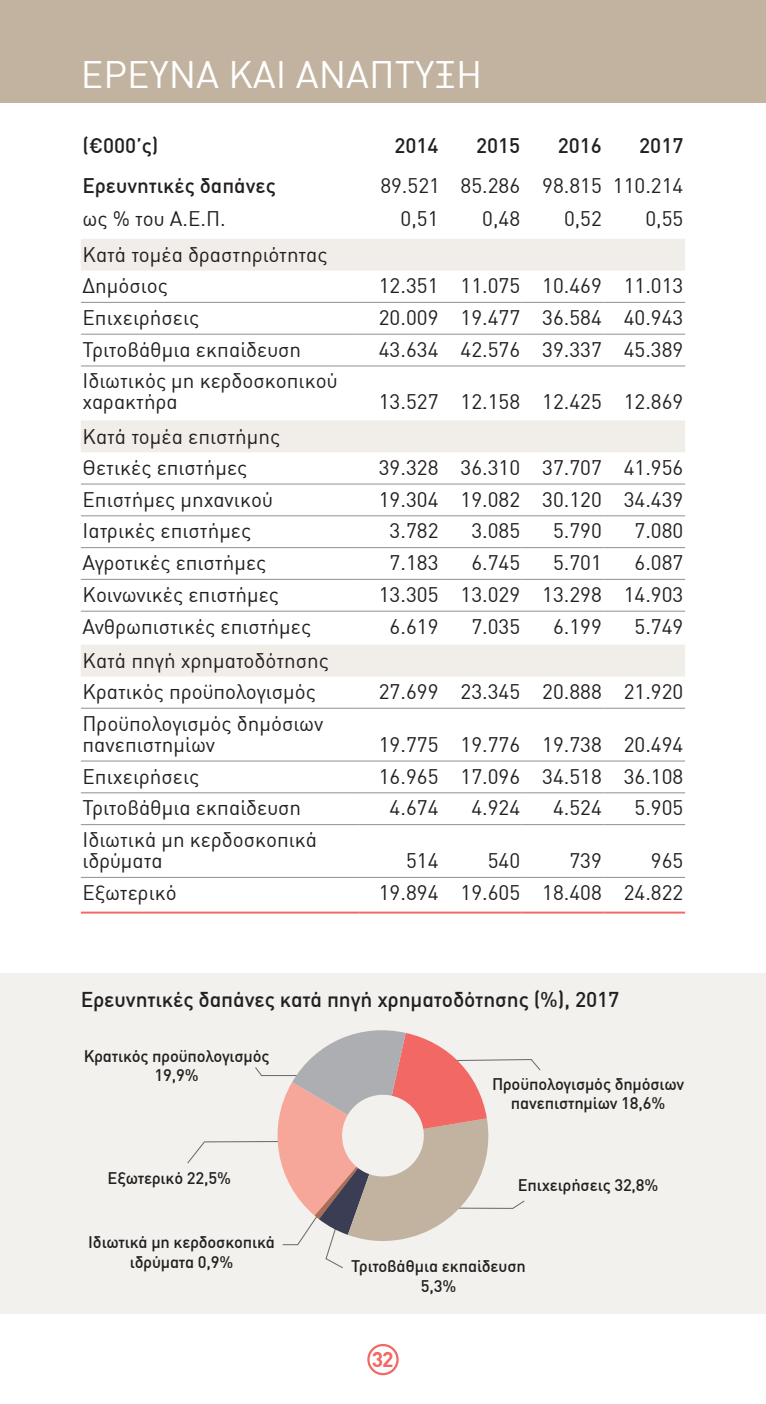
<style>
.page{position:relative;width:766px;height:1404px;background:#fff}
.page>*{position:absolute;margin:0;border:0;box-sizing:border-box;transform-origin:0 0}
.t1{font:37.5px "DIN Greek";color:#fff}
.t2{font:500 21px "DIN Greek";letter-spacing:-.005em;color:#231f20}
.t3{font:700 21px "DIN Greek";color:#f16865}
.t4{font:20.7px/30.9px "DIN Greek";color:#231f20}
.t5{font:500 20.7px "DIN Greek";color:#231f20}
.t6{font:500 16.5px/19.5px "DIN Greek";letter-spacing:-.01em;color:#231f20;text-align:center}
</style>
<div class="page">
<div style="left:367px;top:1343px;width:31px;height:31px;border:2px solid #f16865;border-radius:50%"></div>
<div style="left:0;top:0;width:765px;height:102px;background:#c2b3a0"></div>
<svg style="left:81px;top:239px;width:604px;height:437px"></svg>
<hr style="left:81px;top:302px;width:278px;height:1px;background:#939598">
<hr style="left:359px;top:302px;width:81px;height:1px;background:#939598">
<hr style="left:440px;top:302px;width:81px;height:1px;background:#939598">
<hr style="left:521px;top:302px;width:82px;height:1px;background:#939598">
<hr style="left:603px;top:302px;width:82px;height:1px;background:#939598">
<hr style="left:81px;top:333px;width:278px;height:2px;background:#939598">
<hr style="left:359px;top:333px;width:81px;height:2px;background:#939598">
<hr style="left:440px;top:333px;width:81px;height:2px;background:#939598">
<hr style="left:521px;top:333px;width:82px;height:2px;background:#939598">
<hr style="left:603px;top:333px;width:82px;height:2px;background:#939598">
<hr style="left:81px;top:365px;width:278px;height:1px;background:#939598">
<hr style="left:359px;top:365px;width:81px;height:1px;background:#939598">
<hr style="left:440px;top:365px;width:81px;height:1px;background:#939598">
<hr style="left:521px;top:365px;width:82px;height:1px;background:#939598">
<hr style="left:603px;top:365px;width:82px;height:1px;background:#939598">
<hr style="left:81px;top:483px;width:278px;height:1px;background:#939598">
<hr style="left:359px;top:483px;width:81px;height:1px;background:#939598">
<hr style="left:440px;top:483px;width:81px;height:1px;background:#939598">
<hr style="left:521px;top:483px;width:82px;height:1px;background:#939598">
<hr style="left:603px;top:483px;width:82px;height:1px;background:#939598">
<hr style="left:81px;top:515px;width:278px;height:1px;background:#939598">
<hr style="left:359px;top:515px;width:81px;height:1px;background:#939598">
<hr style="left:440px;top:515px;width:81px;height:1px;background:#939598">
<hr style="left:521px;top:515px;width:82px;height:1px;background:#939598">
<hr style="left:603px;top:515px;width:82px;height:1px;background:#939598">
<hr style="left:81px;top:547px;width:278px;height:1px;background:#939598">
<hr style="left:359px;top:547px;width:81px;height:1px;background:#939598">
<hr style="left:440px;top:547px;width:81px;height:1px;background:#939598">
<hr style="left:521px;top:547px;width:82px;height:1px;background:#939598">
<hr style="left:603px;top:547px;width:82px;height:1px;background:#939598">
<hr style="left:81px;top:579px;width:278px;height:1px;background:#939598">
<hr style="left:359px;top:579px;width:81px;height:1px;background:#939598">
<hr style="left:440px;top:579px;width:81px;height:1px;background:#939598">
<hr style="left:521px;top:579px;width:82px;height:1px;background:#939598">
<hr style="left:603px;top:579px;width:82px;height:1px;background:#939598">
<hr style="left:81px;top:610px;width:278px;height:1px;background:#939598">
<hr style="left:359px;top:610px;width:81px;height:1px;background:#939598">
<hr style="left:440px;top:610px;width:81px;height:1px;background:#939598">
<hr style="left:521px;top:610px;width:82px;height:1px;background:#939598">
<hr style="left:603px;top:610px;width:82px;height:1px;background:#939598">
<hr style="left:81px;top:707px;width:278px;height:1px;background:#939598">
<hr style="left:359px;top:707px;width:81px;height:1px;background:#939598">
<hr style="left:440px;top:707px;width:81px;height:1px;background:#939598">
<hr style="left:521px;top:707px;width:82px;height:1px;background:#939598">
<hr style="left:603px;top:707px;width:82px;height:1px;background:#939598">
<hr style="left:81px;top:760px;width:278px;height:1px;background:#939598">
<hr style="left:359px;top:760px;width:81px;height:1px;background:#939598">
<hr style="left:440px;top:760px;width:81px;height:1px;background:#939598">
<hr style="left:521px;top:760px;width:82px;height:1px;background:#939598">
<hr style="left:603px;top:760px;width:82px;height:1px;background:#939598">
<hr style="left:81px;top:792px;width:278px;height:1px;background:#939598">
<hr style="left:359px;top:792px;width:81px;height:1px;background:#939598">
<hr style="left:440px;top:792px;width:81px;height:1px;background:#939598">
<hr style="left:521px;top:792px;width:82px;height:1px;background:#939598">
<hr style="left:603px;top:792px;width:82px;height:1px;background:#939598">
<hr style="left:81px;top:824px;width:278px;height:1px;background:#939598">
<hr style="left:359px;top:824px;width:81px;height:1px;background:#939598">
<hr style="left:440px;top:824px;width:81px;height:1px;background:#939598">
<hr style="left:521px;top:824px;width:82px;height:1px;background:#939598">
<hr style="left:603px;top:824px;width:82px;height:1px;background:#939598">
<hr style="left:81px;top:876px;width:278px;height:1px;background:#939598">
<hr style="left:359px;top:876px;width:81px;height:1px;background:#939598">
<hr style="left:440px;top:876px;width:81px;height:1px;background:#939598">
<hr style="left:521px;top:876px;width:82px;height:1px;background:#939598">
<hr style="left:603px;top:876px;width:82px;height:1px;background:#939598">
<hr style="left:81px;top:911px;width:278px;height:2px;background:#f16865">
<hr style="left:359px;top:911px;width:81px;height:2px;background:#f16865">
<hr style="left:440px;top:911px;width:81px;height:2px;background:#f16865">
<hr style="left:521px;top:911px;width:82px;height:2px;background:#f16865">
<hr style="left:603px;top:911px;width:82px;height:2px;background:#f16865">
<div style="left:0;top:972px;width:765px;height:341px;background:#f2f1ed"></div>
<svg style="left:187px;top:1030px;width:354px;height:239px"></svg>
<div style="left:342px;top:1094px;width:81px;height:82px;background:#f2f1ed;border-radius:50%"></div>
<h1 class="t1" style="left:81px;top:53px;width:403px">ΕΡΕΥΝΑ ΚΑΙ ΑΝΑΠΤΥΞΗ</h1>
<p class="t5" style="left:82px;top:133px;width:77px">(€000’ς)</p>
<p class="t5" style="left:394px;top:133px;width:46px">2014</p>
<p class="t5" style="left:476px;top:133px;width:46px">2015</p>
<p class="t5" style="left:557px;top:133px;width:46px">2016</p>
<p class="t5" style="left:639px;top:133px;width:46px">2017</p>
<p class="t5" style="left:82px;top:174px;width:195px">Ερευνητικές δαπάνες</p>
<p class="t4" style="left:380px;top:171px;width:304px">89.521 85.286 98.815 110.214</p>
<p class="t4" style="left:82px;top:203px;width:145px">ως % του Α.Ε.Π.</p>
<p class="t4" style="left:400px;top:203px;width:39px">0,51</p>
<p class="t4" style="left:482px;top:203px;width:39px">0,48</p>
<p class="t4" style="left:564px;top:203px;width:39px">0,52</p>
<p class="t4" style="left:645px;top:203px;width:39px">0,55</p>
<p class="t4" style="left:82px;top:239px;width:246px">Κατά τομέα δραστηριότητας<br>Δημόσιος</p>
<p class="t4" style="left:379px;top:270px;width:306px">12.351 11.075 10.469 11.013</p>
<p class="t4" style="left:82px;top:302px;width:118px">Επιχειρήσεις</p>
<p class="t4" style="left:379px;top:302px;width:306px">20.009 19.477 36.584 40.943</p>
<p class="t4" style="left:82px;top:334px;width:220px">Τριτοβάθμια εκπαίδευση</p>
<p class="t4" style="left:379px;top:334px;width:306px">43.634 42.576 39.337 45.389</p>
<p class="t4" style="left:82px;top:370px;width:256px;line-height:21px">Ιδιωτικός μη κερδοσκοπικού χαρακτήρα</p>
<p class="t4" style="left:379px;top:386px;width:306px">13.527 12.158 12.425 12.869</p>
<p class="t4" style="left:82px;top:421px;width:199px">Κατά τομέα επιστήμης<br>Θετικές επιστήμες</p>
<p class="t4" style="left:379px;top:452px;width:306px">39.328 36.310 37.707 41.956</p>
<p class="t4" style="left:82px;top:483px;width:192px">Επιστήμες μηχανικού</p>
<p class="t4" style="left:379px;top:483px;width:306px">19.304 19.082 30.120 34.439</p>
<p class="t4" style="left:82px;top:515px;width:170px">Ιατρικές επιστήμες</p>
<p class="t4" style="left:389px;top:515px;width:50px">3.782</p>
<p class="t4" style="left:471px;top:515px;width:50px">3.085</p>
<p class="t4" style="left:553px;top:515px;width:50px">5.790</p>
<p class="t4" style="left:634px;top:515px;width:50px">7.080</p>
<p class="t4" style="left:82px;top:547px;width:185px">Αγροτικές επιστήμες</p>
<p class="t4" style="left:389px;top:547px;width:50px">7.183</p>
<p class="t4" style="left:471px;top:547px;width:50px">6.745</p>
<p class="t4" style="left:553px;top:547px;width:50px">5.701</p>
<p class="t4" style="left:634px;top:547px;width:50px">6.087</p>
<p class="t4" style="left:82px;top:579px;width:198px">Κοινωνικές επιστήμες</p>
<p class="t4" style="left:379px;top:579px;width:306px">13.305 13.029 13.298 14.903</p>
<p class="t4" style="left:82px;top:611px;width:230px">Ανθρωπιστικές επιστήμες</p>
<p class="t4" style="left:389px;top:611px;width:50px">6.619</p>
<p class="t4" style="left:471px;top:611px;width:50px">7.035</p>
<p class="t4" style="left:553px;top:611px;width:50px">6.199</p>
<p class="t4" style="left:634px;top:611px;width:50px">5.749</p>
<p class="t4" style="left:82px;top:645px;width:248px">Κατά πηγή χρηματοδότησης<br>Κρατικός προϋπολογισμός</p>
<p class="t4" style="left:379px;top:676px;width:306px">27.699 23.345 20.888 21.920</p>
<p class="t4" style="left:82px;top:712px;width:242px;line-height:21px">Προϋπολογισμός δημόσιων πανεπιστημίων</p>
<p class="t4" style="left:379px;top:729px;width:306px">19.775 19.776 19.738 20.494</p>
<p class="t4" style="left:82px;top:760px;width:118px">Επιχειρήσεις</p>
<p class="t4" style="left:379px;top:760px;width:306px">16.965 17.096 34.518 36.108</p>
<p class="t4" style="left:82px;top:792px;width:220px">Τριτοβάθμια εκπαίδευση</p>
<p class="t4" style="left:389px;top:792px;width:50px">4.674</p>
<p class="t4" style="left:471px;top:792px;width:50px">4.924</p>
<p class="t4" style="left:553px;top:792px;width:50px">4.524</p>
<p class="t4" style="left:634px;top:792px;width:50px">5.905</p>
<p class="t4" style="left:82px;top:829px;width:236px;line-height:21px">Ιδιωτικά μη κερδοσκοπικά ιδρύματα</p>
<p class="t4" style="left:406px;top:845px;width:34px">514</p>
<p class="t4" style="left:487px;top:845px;width:34px">540</p>
<p class="t4" style="left:569px;top:845px;width:34px">739</p>
<p class="t4" style="left:650px;top:845px;width:34px">965</p>
<p class="t4" style="left:82px;top:877px;width:96px">Εξωτερικό</p>
<p class="t4" style="left:379px;top:877px;width:306px">19.894 19.605 18.408 24.822</p>
<p class="t2" style="left:81px;top:986px;width:540px">Ερευνητικές δαπάνες κατά πηγή χρηματοδότησης (%), 2017</p>
<p class="t6" style="left:84px;top:1045px;width:187px">Κρατικός προϋπολογισμός<br>19,9%</p>
<p class="t6" style="left:492px;top:1073px;width:194px">Προϋπολογισμός δημόσιων πανεπιστημίων 18,6%</p>
<p class="t6" style="left:108px;top:1168px;width:125px">Εξωτερικό 22,5%</p>
<p class="t6" style="left:88px;top:1232px;width:188px">Ιδιωτικά μη κερδοσκοπικά ιδρύματα 0,9%</p>
<p class="t6" style="left:517px;top:1175px;width:142px">Επιχειρήσεις 32,8%</p>
<p class="t6" style="left:351px;top:1256px;width:176px">Τριτοβάθμια εκπαίδευση<br>5,3%</p>
<p class="t3" style="left:372px;top:1346px;width:23px">32</p>
</div>
